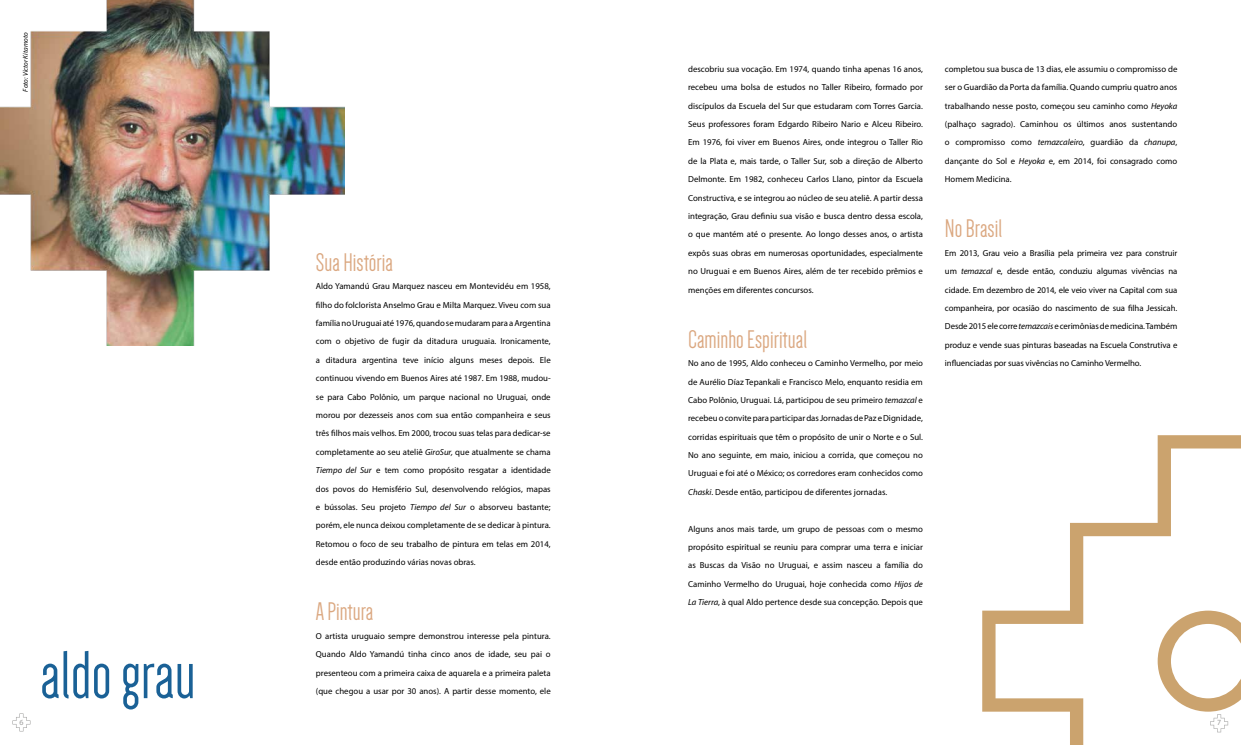
<style>
.page{position:relative;width:1241px;height:745px;background:#fff}
.page>*{position:absolute;margin:0;border:0;box-sizing:border-box;transform-origin:0 0}
.t1{font:70px "Dense";color:#1a6196}
.t2{font:26.25px "Dense";color:#dba881}
.t3{font:8.75px/18.4px "Myriad Pro";color:#000;text-align:justify}
.t4{font:7.88px "Myriad Pro";color:#9d9d9c}
.t5{font:italic 7px "Myriad Pro";color:#000}
.s1{font-style:italic}
</style>
<div class="page">
<svg style="left:12px;top:713px;width:18px;height:18px"></svg>
<svg style="left:982px;top:435px;width:258px;height:309px"></svg>
<img style="left:0;top:0;width:344px;height:345px">
<p class="t5" style="left:21px;top:91px;width:61px;rotate:-90deg">Foto: Victor Kitamoto</p>
<h1 class="t1" style="left:40px;top:640px;width:157px">aldo grau</h1>
<h2 class="t2" style="left:316px;top:249px;width:79px">Sua História</h2>
<p class="t3" style="left:316px;top:277px;width:236px">Aldo Yamandú Grau Marquez nasceu em Montevidéu em 1958, filho do folclorista Anselmo Grau e Milta Marquez. Viveu com sua família no Uruguai até 1976, quando se mudaram para a Argentina com o objetivo de fugir da ditadura uruguaia. Ironicamente, a ditadura argentina teve início alguns meses depois. Ele continuou vivendo em Buenos Aires até 1987. Em 1988, mudou&shy;se para Cabo Polônio, um parque nacional no Uruguai, onde morou por dezesseis anos com sua então companheira e seus três filhos mais velhos. Em 2000, trocou suas telas para dedicar-se completamente ao seu ateliê <span class="s1">GiroSur,</span> que atualmente se chama <span class="s1">Tiempo del Sur</span> e tem como propósito resgatar a identidade dos povos do Hemisfério Sul, desenvolvendo relógios, mapas e bússolas. Seu projeto <span class="s1">Tiempo del Sur</span> o absorveu bastante; porém, ele nunca deixou completamente de se dedicar à pintura.<br>Retomou o foco de seu trabalho de pintura em telas em 2014, desde então produzindo várias novas obras.</p>
<h2 class="t2" style="left:316px;top:598px;width:59px">A Pintura</h2>
<p class="t3" style="left:316px;top:626px;width:236px">O artista uruguaio sempre demonstrou interesse pela pintura.<br>Quando Aldo Yamandú tinha cinco anos de idade, seu pai o presenteou com a primeira caixa de aquarela e a primeira paleta (que chegou a usar por 30 anos). A partir desse momento, ele</p>
<p class="t3" style="left:688px;top:59px;width:236px">descobriu sua vocação. Em 1974, quando tinha apenas 16 anos, recebeu uma bolsa de estudos no Taller Ribeiro, formado por discípulos da Escuela del Sur que estudaram com Torres Garcia.<br>Seus professores foram Edgardo Ribeiro Nario e Alceu Ribeiro.<br>Em 1976, foi viver em Buenos Aires, onde integrou o Taller Rio de la Plata e, mais tarde, o Taller Sur, sob a direção de Alberto Delmonte. Em 1982, conheceu Carlos Llano, pintor da Escuela Constructiva, e se integrou ao núcleo de seu ateliê. A partir dessa integração, Grau definiu sua visão e busca dentro dessa escola, o que mantém até o presente. Ao longo desses anos, o artista expôs suas obras em numerosas oportunidades, especialmente no Uruguai e em Buenos Aires, além de ter recebido prêmios e menções em diferentes concursos.</p>
<h2 class="t2" style="left:688px;top:326px;width:120px">Caminho Espiritual</h2>
<p class="t3" style="left:688px;top:353px;width:236px">No ano de 1995, Aldo conheceu o Caminho Vermelho, por meio de Aurélio Díaz Tepankali e Francisco Melo, enquanto residia em Cabo Polônio, Uruguai. Lá, participou de seu primeiro <span class="s1">temazcal</span> e recebeu o convite para participar das Jornadas de Paz e Dignidade, corridas espirituais que têm o propósito de unir o Norte e o Sul.<br>No ano seguinte, em maio, iniciou a corrida, que começou no Uruguai e foi até o México; os corredores eram conhecidos como <span class="s1">Chaski</span>. Desde então, participou de diferentes jornadas.</p>
<p class="t3" style="left:688px;top:519px;width:236px">Alguns anos mais tarde, um grupo de pessoas com o mesmo propósito espiritual se reuniu para comprar uma terra e iniciar as Buscas da Visão no Uruguai, e assim nasceu a família do Caminho Vermelho do Uruguai, hoje conhecida como <span class="s1">Hijos de La Tierra</span>, à qual Aldo pertence desde sua concepção. Depois que</p>
<p class="t3" style="left:944px;top:59px;width:234px">completou sua busca de 13 dias, ele assumiu o compromisso de ser o Guardião da Porta da família. Quando cumpriu quatro anos trabalhando nesse posto, começou seu caminho como <span class="s1">Heyoka </span>(palhaço sagrado). Caminhou os últimos anos sustentando o compromisso como <span class="s1">temazcaleiro</span>, guardião da <span class="s1">chanupa</span>, dançante do Sol e <span class="s1">Heyoka</span> e, em 2014, foi consagrado como Homem Medicina.</p>
<h2 class="t2" style="left:944px;top:216px;width:59px">No Brasil</h2>
<p class="t3" style="left:944px;top:243px;width:234px">Em 2013, Grau veio a Brasília pela primeira vez para construir um <span class="s1">temazcal</span> e, desde então, conduziu algumas vivências na cidade. Em dezembro de 2014, ele veio viver na Capital com sua companheira, por ocasião do nascimento de sua filha Jessicah.<br>Desde 2015 ele corre <span class="s1">temazcais</span> e cerimônias de medicina. Também produz e vende suas pinturas baseadas na Escuela Construtiva e influenciadas por suas vivências no Caminho Vermelho.</p>
<p class="t4" style="left:19px;top:716px;width:6px">6</p>
<p class="t4" style="left:1216px;top:717px;width:6px">7</p>
</div>
